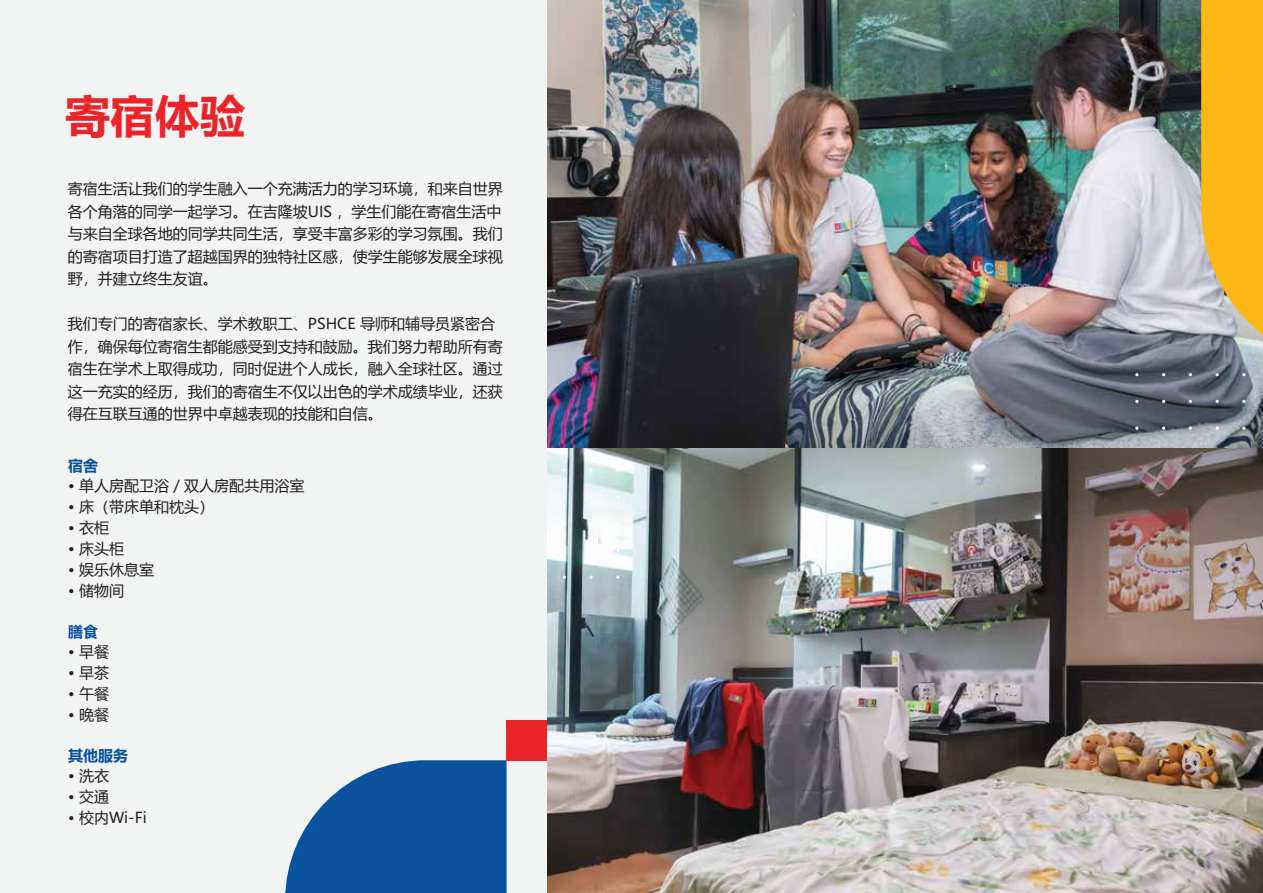
<style>
.page{position:relative;width:1263px;height:893px;background:#fff}
.page>*{position:absolute;margin:0;border:0;box-sizing:border-box;transform-origin:0 0}
.t1{font:700 45px "Microsoft Ya Hei";color:#eb242a}
.t2{font:15px/22.5px "Microsoft Ya Hei";color:#231f20;text-align:justify}
.t3{font:700 15px "Microsoft Ya Hei";color:#0a529e}
</style>
<div class="page">
<img style="left:547px;top:0;width:716px;height:893px">
<div style="left:0;top:0;width:547px;height:893px;background:#f2f3f3"></div>
<svg style="left:285px;top:760px;width:222px;height:133px;background:#2c69aa"></svg>
<div style="left:507px;top:720px;width:40px;height:40px;background:#eb242a"></div>
<svg style="left:1201px;top:0;width:62px;height:341px;background:#f3b72c"></svg>
<svg style="left:1215px;top:373px;width:4px;height:3px"></svg>
<svg style="left:1215px;top:400px;width:4px;height:3px"></svg>
<svg style="left:1215px;top:427px;width:4px;height:3px"></svg>
<svg style="left:589px;top:469px;width:4px;height:3px"></svg>
<svg style="left:589px;top:495px;width:4px;height:3px"></svg>
<svg style="left:589px;top:522px;width:4px;height:3px"></svg>
<svg style="left:589px;top:549px;width:4px;height:3px"></svg>
<svg style="left:589px;top:576px;width:4px;height:3px"></svg>
<h1 class="t1" style="left:65px;top:85px;width:181px">寄宿体验</h1>
<p class="t2" style="left:68px;top:177px;width:437px">寄宿生活让我们的学生融入一个充满活力的学习环境，和来自世界各个角落的同学一起学习。在吉隆坡UIS ，学生们能在寄宿生活中与来自全球各地的同学共同生活，享受丰富多彩的学习氛围。我们的寄宿项目打造了超越国界的独特社区感，使学生能够发展全球视野，并建立终生友谊。</p>
<p class="t2" style="left:68px;top:312px;width:437px;text-align:left">我们专门的寄宿家长、学术教职工、PSHCE 导师和辅导员紧密合作，确保每位寄宿生都能感受到支持和鼓励。我们努力帮助所有寄宿生在学术上取得成功，同时促进个人成长，融入全球社区。通过这一充实的经历，我们的寄宿生不仅以出色的学术成绩毕业，还获得在互联互通的世界中卓越表现的技能和自信。</p>
<p class="t3" style="left:68px;top:455px;width:31px">宿舍</p>
<p class="t2" style="left:68px;top:474px;width:238px">• 单人房配卫浴 / 双人房配共用浴室</p>
<p class="t2" style="left:68px;top:495px;width:148px">• 床（带床单和枕头）</p>
<p class="t2" style="left:68px;top:516px;width:43px">• 衣柜</p>
<p class="t2" style="left:68px;top:537px;width:58px">• 床头柜</p>
<p class="t2" style="left:68px;top:558px;width:88px">• 娱乐休息室</p>
<p class="t2" style="left:68px;top:579px;width:58px">• 储物间</p>
<p class="t3" style="left:68px;top:621px;width:31px">膳食</p>
<p class="t2" style="left:68px;top:640px;width:43px">• 早餐</p>
<p class="t2" style="left:68px;top:661px;width:43px">• 早茶</p>
<p class="t2" style="left:68px;top:682px;width:43px">• 午餐</p>
<p class="t2" style="left:68px;top:703px;width:43px">• 晚餐</p>
<p class="t3" style="left:68px;top:745px;width:61px">其他服务</p>
<p class="t2" style="left:68px;top:764px;width:43px">• 洗衣</p>
<p class="t2" style="left:68px;top:785px;width:43px">• 交通</p>
<p class="t2" style="left:68px;top:806px;width:80px">• 校内Wi-Fi</p>
</div>
